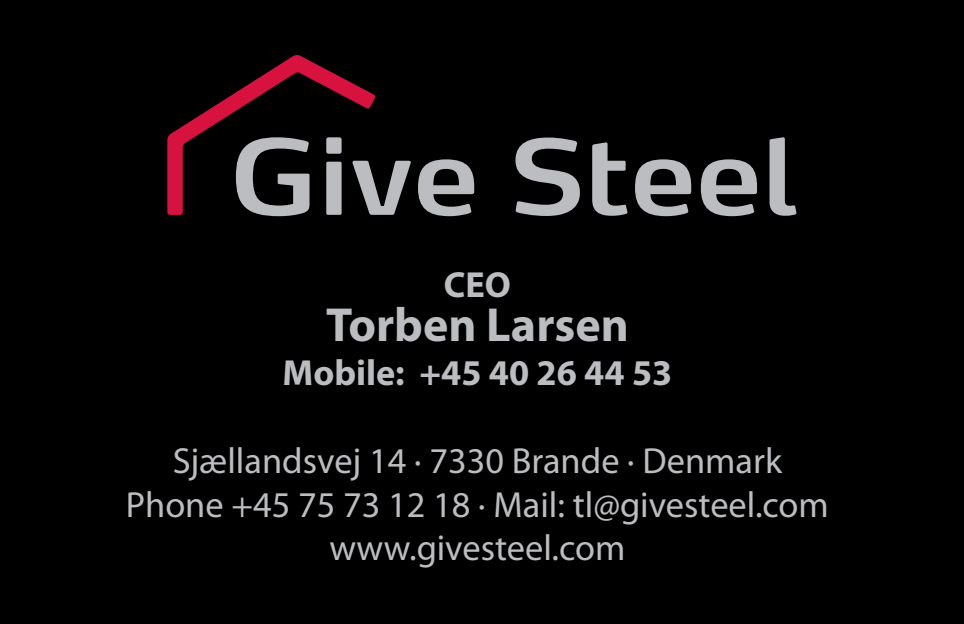
<style>
.page{position:relative;width:964px;height:624px;background:#000}
.page>*{position:absolute;margin:0;border:0;box-sizing:border-box;transform-origin:0 0}
.t1{font:700 48px "Myriad Pro";color:#bcbdc0}
.t2{font:36.4px/43.6px "Myriad Pro";color:#bcbdc0;text-align:center}
.t3{font:700 36.4px "Myriad Pro";color:#bcbdc0}
</style>
<div class="page">
<svg style="left:375px;top:161px;width:36px;height:54px"></svg>
<svg style="left:418px;top:159px;width:56px;height:57px"></svg>
<svg style="left:515px;top:137px;width:65px;height:79px"></svg>
<svg style="left:592px;top:142px;width:36px;height:74px"></svg>
<svg style="left:635px;top:159px;width:56px;height:57px"></svg>
<svg style="left:701px;top:159px;width:56px;height:57px"></svg>
<svg style="left:769px;top:137px;width:27px;height:79px"></svg>
<svg style="left:167px;top:55px;width:208px;height:160px"></svg>
<p class="t3" style="left:444px;top:261px;width:69px">CEO</p>
<h1 class="t1" style="left:326px;top:294px;width:304px">Torben Larsen</h1>
<p class="t3" style="left:282px;top:349px;width:391px">Mobile: +45 40 26 44 53</p>
<p class="t2" style="left:126px;top:438px;width:704px">Sjællandsvej 14 · 7330 Brande · Denmark<br>Phone +45 75 73 12 18 · Mail: tl@givesteel.com www.givesteel.com</p>
</div>
